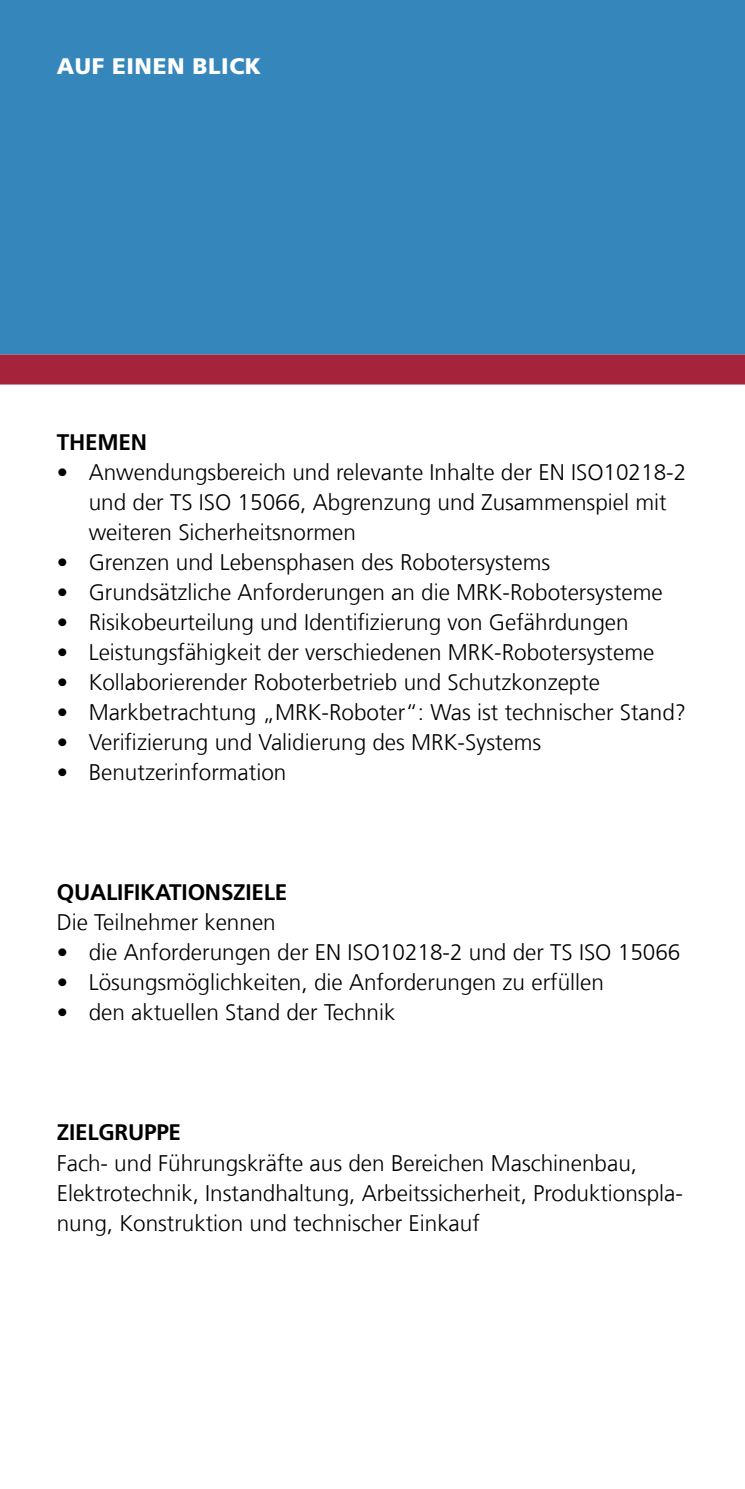
<style>
.page{position:relative;width:745px;height:1489px;background:#fff}
.page>*{position:absolute;margin:0;border:0;box-sizing:border-box;transform-origin:0 0}
.t1{font:300 22.5px/30px "Frutiger LT Com";color:#000}
.t2{font:700 22.5px "Frutiger LT Com";letter-spacing:-.01em;color:#000}
.t3{font:900 22.5px "Frutiger LT Com";letter-spacing:.025em;color:#fff}
</style>
<div class="page">
<svg style="left:0;top:0;width:744px;height:384px;background:#3d7fb1"></svg>
<p class="t3" style="left:57px;top:52px;width:206px">AUF EINEN BLICK</p>
<p class="t2" style="left:57px;top:429px;width:92px">THEMEN</p>
<p class="t1" style="left:89px;top:457px;width:598px;text-indent:-32px">• Anwendungsbereich und relevante Inhalte der EN ISO10218-2 und der TS ISO 15066, Abgrenzung und Zusammenspiel mit weiteren Sicherheitsnormen</p>
<p class="t1" style="left:57px;top:547px;width:494px">• Grenzen und Lebensphasen des Robotersystems</p>
<p class="t1" style="left:57px;top:577px;width:607px">• Grundsätzliche Anforderungen an die MRK-Robotersysteme</p>
<p class="t1" style="left:57px;top:607px;width:573px">• Risikobeurteilung und Identifizierung von Gefährdungen</p>
<p class="t1" style="left:57px;top:637px;width:598px">• Leistungsfähigkeit der verschiedenen MRK-Robotersysteme</p>
<p class="t1" style="left:57px;top:667px;width:544px">• Kollaborierender Roboterbetrieb und Schutzkonzepte</p>
<p class="t1" style="left:57px;top:697px;width:630px">• Markbetrachtung „MRK-Roboter“: Was ist technischer Stand?</p>
<p class="t1" style="left:57px;top:727px;width:486px">• Verifizierung und Validierung des MRK-Systems</p>
<p class="t1" style="left:57px;top:757px;width:231px">• Benutzerinformation</p>
<p class="t2" style="left:57px;top:879px;width:232px">QUALIFIKATIONSZIELE</p>
<p class="t1" style="left:57px;top:907px;width:220px">Die Teilnehmer kennen</p>
<p class="t1" style="left:57px;top:937px;width:624px">• die Anforderungen der EN ISO10218-2 und der TS ISO 15066</p>
<p class="t1" style="left:57px;top:967px;width:548px">• Lösungsmöglichkeiten, die Anforderungen zu erfüllen</p>
<p class="t1" style="left:57px;top:997px;width:340px">• den aktuellen Stand der Technik</p>
<p class="t2" style="left:57px;top:1119px;width:126px">ZIELGRUPPE</p>
<p class="t1" style="left:57px;top:1147px;width:627px">Fach- und Führungskräfte aus den Bereichen Maschinenbau,<br>Elektrotechnik, Instandhaltung, Arbeitssicherheit, Produktionspla&shy;nung, Konstruktion und technischer Einkauf</p>
</div>
